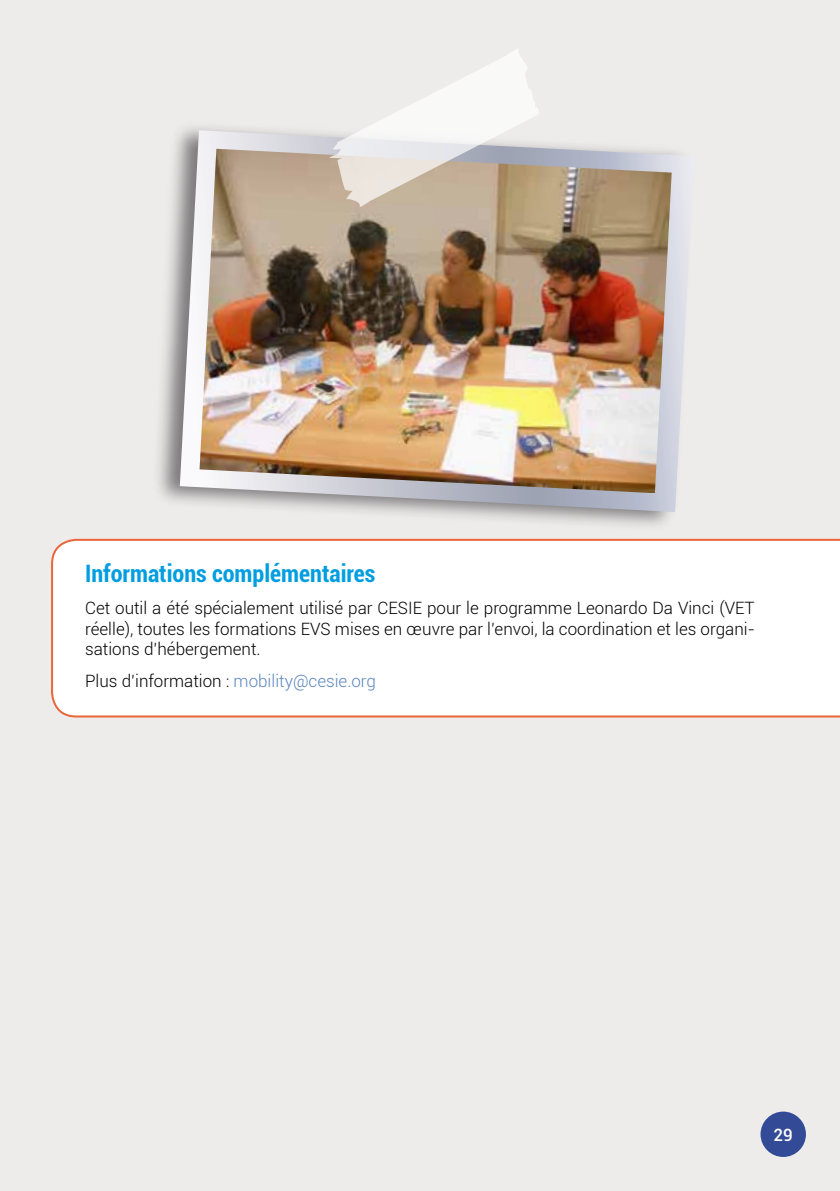
<style>
.page{position:relative;width:840px;height:1191px;background:#fff}
.page>*{position:absolute;margin:0;border:0;box-sizing:border-box;transform-origin:0 0}
.t1{font:700 condensed 24px "Roboto";color:#009ee0}
.t2{font:300 17px/20.4px "Roboto";color:#000;text-align:justify}
.t3{font:500 17px "Roboto";color:#fff}
.s1{color:#5c85bf}
</style>
<div class="page">
<div style="left:0;top:0;width:839px;height:1191px;background:#eeeceb"></div>
<div style="left:760px;top:1111px;width:45px;height:46px;background:#334a97;border-radius:50%"></div>
<svg style="left:180px;top:130px;width:514px;height:382px"></svg>
<img style="left:199px;top:149px;width:472px;height:344px">
<div style="left:51px;top:538px;width:788px;height:180px;background:#fff"></div>
<svg style="left:329px;top:49px;width:209px;height:158px"></svg>
<h1 class="t1" style="left:85px;top:557px;width:291px">Informations complémentaires</h1>
<p class="t2" style="left:85px;top:597px;width:670px">Cet outil a été spécialement utilisé par CESIE pour le programme Leonardo Da Vinci (VET réelle), toutes les formations EVS mises en œuvre par l’envoi, la coordination et les organi&shy;sations d’hébergement.</p>
<p class="t2" style="left:85px;top:670px;width:292px">Plus d’information : <span class="s1">mobility@cesie.org</span></p>
<p class="t3" style="left:773px;top:1122px;width:21px">29</p>
</div>
